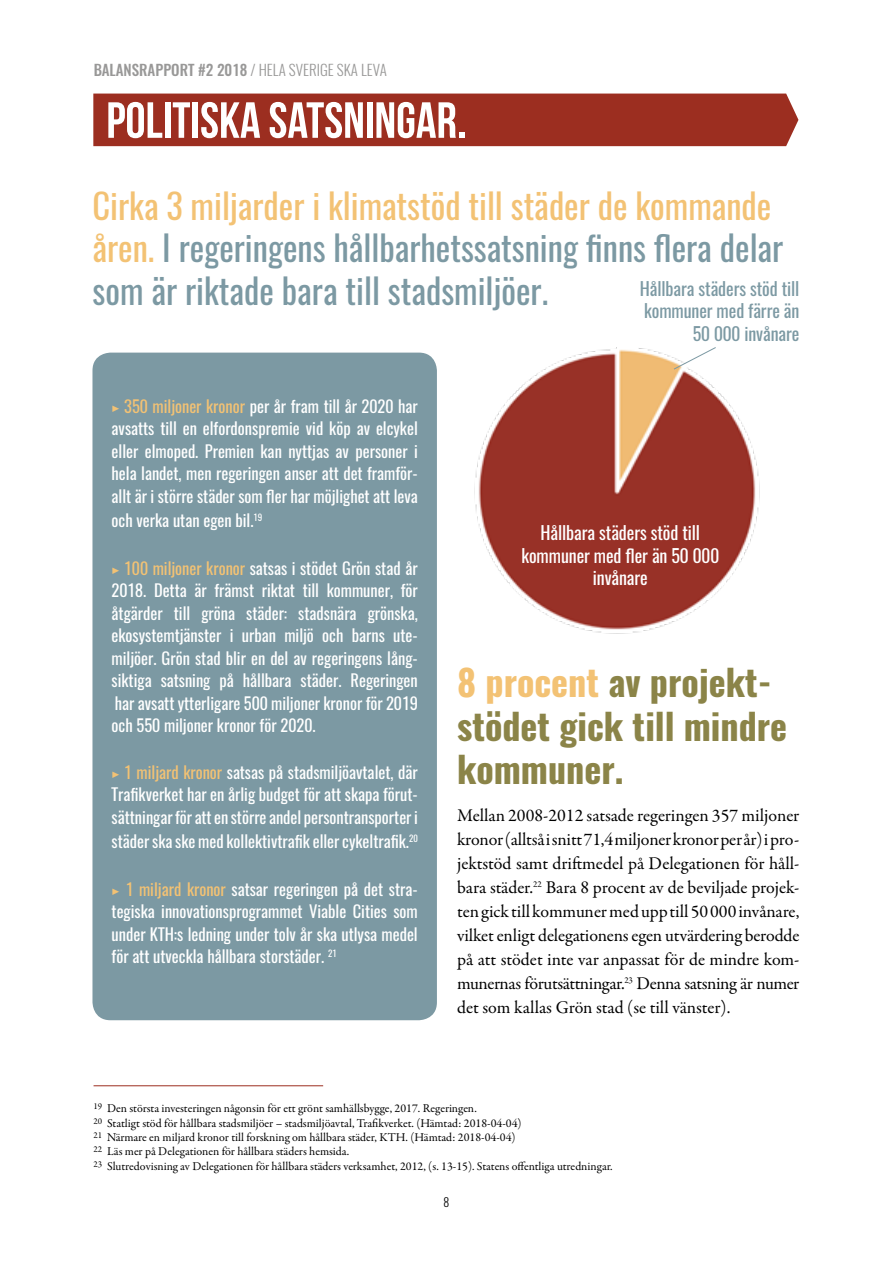
<style>
.page{position:relative;width:893px;height:1263px;background:#fff}
.page>*{position:absolute;margin:0;border:0;box-sizing:border-box;transform-origin:0 0}
.t1{font:700 50.7px "Bebas Neue";color:#fff}
.t2{font:700 36px/43.2px "Oswald";color:#8b8448}
.t3{font:34.5px/42.3px "Oswald";color:#7c99a3}
.t4{font:18px/24px "Garamond Premr Pro";letter-spacing:-.005em;color:#000;text-align:justify}
.t5{font:18px/22.5px "Oswald";letter-spacing:-.005em;color:#7c99a3;text-align:right}
.t6{font:18px/22.5px "Oswald";letter-spacing:-.005em;color:#fff;text-align:center}
.t7{font:16.5px/22.5px "Oswald";color:#fff;text-align:justify}
.t8{font:500 15px "Oswald";color:#545352}
.t9{font:12px/14.4px "Garamond Premr Pro";letter-spacing:-.005em;color:#000}
.t10{font:300 12px "Oswald";color:#000}
.s1{font-weight:300}
.s2{color:#f3c274}
.s3{font-family:"Garamond Premr Pro";font-size:18px;color:#f3c274}
</style>
<div class="page">
<div style="left:92px;top:353px;width:345px;height:667px;background:#7c99a3;border-radius:18px"></div>
<div style="left:93px;top:94px;width:705px;height:52px;background:#9c2e20"></div>
<img style="left:474px;top:347px;width:286px;height:287px">
<svg style="left:673px;top:347px;width:44px;height:23px"></svg>
<hr style="left:94px;top:1085px;width:229px;height:1px;background:#9c2e20">
<p class="t8" style="left:93px;top:62px;width:295px">BALANSRAPPORT #2 2018 <span class="s1">/ HELA SVERIGE SKA LEVA</span></p>
<h1 class="t1" style="left:106px;top:92px;width:361px">POLITISKA SATSNINGAR.</h1>
<h3 class="t3" style="left:92px;top:182px;width:692px"><span class="s2">Cirka 3 miljarder i klimatstöd till städer de kommande åren.</span> I regeringens hållbarhetssatsning finns flera delar som är riktade bara till stadsmiljöer.</h3>
<p class="t5" style="left:640px;top:275px;width:161px">Hållbara städers stöd till kommuner med färre än<br>50 000 invånare</p>
<p class="t7" style="left:112px;top:393px;width:308px"><span class="s3">▶</span> <span class="s2">350 miljoner kronor</span> per år fram till år 2020 har avsatts till en elfordonspremie vid köp av elcykel eller elmoped. Premien kan nyttjas av personer i hela landet, men regeringen anser att det framför&shy;allt är i större städer som fler har möjlighet att leva</p>
<p class="t7" style="left:112px;top:507px;width:152px">och verka utan egen bil.<sup>19</sup></p>
<p class="t7" style="left:112px;top:555px;width:308px"><span class="s3">▶</span> <span class="s2">100 miljoner kronor</span> satsas i stödet Grön stad år 2018. Detta är främst riktat till kommuner, för åtgärder till gröna städer: stadsnära grönska, ekosystemtjänster i urban miljö och barns ute&shy;miljöer. Grön stad blir en del av regeringens lång&shy;siktiga satsning på hållbara städer. Regeringen har avsatt ytterligare 500 miljoner kronor för 2019 och 550 miljoner kronor för 2020.</p>
<p class="t7" style="left:112px;top:759px;width:308px"><span class="s3">▶</span> <span class="s2">1 miljard kronor</span> satsas på stadsmiljöavtalet, där Trafikverket har en årlig budget för att skapa förut&shy;sättningar för att en större andel persontransporter i</p>
<p class="t7" style="left:112px;top:828px;width:308px">städer ska ske med kollektivtrafik eller cykeltrafik.<sup>20</sup></p>
<p class="t7" style="left:112px;top:876px;width:308px"><span class="s3">▶</span> <span class="s2">1 miljard kronor</span> satsar regeringen på det stra&shy;tegiska innovationsprogrammet Viable Cities som under KTH:s ledning under tolv år ska utlysa medel för att utveckla hållbara storstäder. <sup>21</sup></p>
<p class="t6" style="left:521px;top:520px;width:199px">Hållbara städers stöd till kommuner med fler än 50 000 invånare</p>
<h2 class="t2" style="left:457px;top:663px;width:331px"><span class="s2">8 procent</span> av projekt&shy;stödet gick till mindre kommuner.</h2>
<p class="t4" style="left:457px;top:804px;width:344px">Mellan 2008-2012 satsade regeringen 357 miljoner kronor (alltså i snitt 71,4 miljoner kronor per år) i pro&shy;jektstöd samt driftmedel på Delegationen för håll&shy;bara städer.<sup>22</sup> Bara 8 procent av de beviljade projek&shy;ten gick till kommuner med upp till 50 000 invånare, vilket enligt delegationens egen utvärdering berodde på att stödet inte var anpassat för de mindre kom&shy;munernas förutsättningar.<sup>23</sup> Denna satsning är numer det som kallas Grön stad (se till vänster).</p>
<p class="t9" style="left:94px;top:1101px;width:521px"><sup>19</sup> Den största investeringen någonsin för ett grönt samhällsbygge, 2017. Regeringen.<br><sup>20</sup> Statligt stöd för hållbara stadsmiljöer – stadsmiljöavtal, Trafikverket. (Hämtad: 2018-04-04)<br><sup>21</sup> Närmare en miljard kronor till forskning om hållbara städer, KTH. (Hämtad: 2018-04-04)<br><sup>22</sup> Läs mer på Delegationen för hållbara städers hemsida.<br><sup>23</sup> Slutredovisning av Delegationen för hållbara städers verksamhet, 2012, (s. 13-15). Statens offentliga utredningar.</p>
<p class="t10" style="left:444px;top:1191px;width:7px">8</p>
</div>
